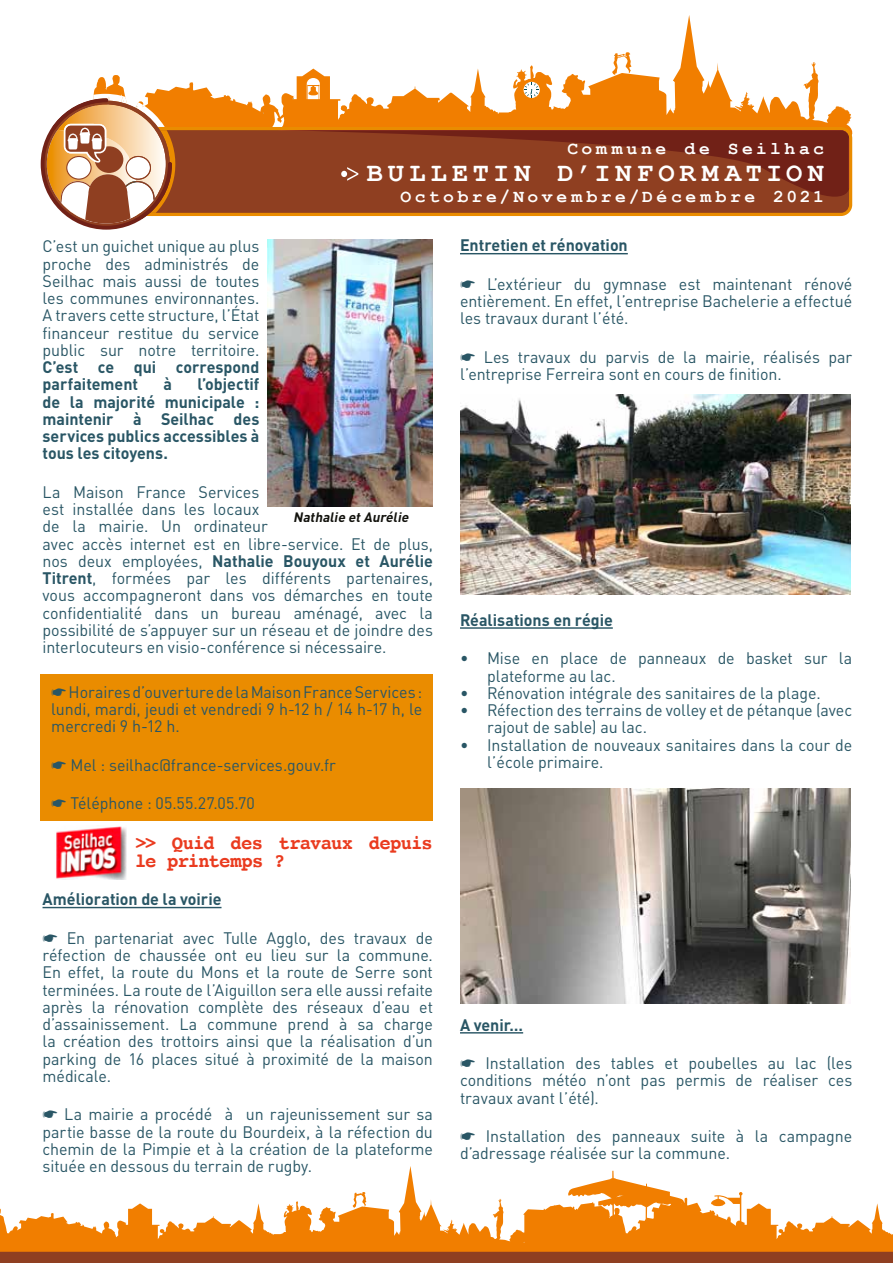
<style>
.page{position:relative;width:893px;height:1263px;background:#fff}
.page>*{position:absolute;margin:0;border:0;box-sizing:border-box;transform-origin:0 0}
.t1{font:700 27px "Courier New";letter-spacing:.185em;color:#fff}
.t2{font:700 19.5px/18px "Courier";letter-spacing:-.045em;color:#ea3b1f}
.t3{font:700 18px "Courier New";letter-spacing:.195em;color:#fff}
.t4{font:16.5px/17.2px "DIN";letter-spacing:-.005em;color:#295665;text-align:justify}
.t5{font:700 16.5px/17.2px "DIN";color:#295665}
.t6{font:italic 700 13.5px "DIN";color:#12120d}
.s1{font-weight:700}
</style>
<div class="page">
<svg style="left:93px;top:15px;width:760px;height:123px"></svg>
<svg style="left:524px;top:82px;width:15px;height:15px"></svg>
<svg style="left:612px;top:52px;width:20px;height:23px"></svg>
<svg style="left:181px;top:127px;width:671px;height:89px;background:#a14e1a"></svg>
<svg style="left:41px;top:94px;width:140px;height:136px"></svg>
<svg style="left:277px;top:130px;width:573px;height:67px;background:#87371e"></svg>
<div style="left:41px;top:674px;width:392px;height:146px;background:#ea8c00"></div>
<img style="left:268px;top:239px;width:165px;height:267px">
<hr style="left:43px;top:907px;width:179px;height:1px;background:#295665">
<hr style="left:460px;top:253px;width:168px;height:1px;background:#295665">
<hr style="left:460px;top:627px;width:153px;height:2px;background:#295665">
<hr style="left:460px;top:1032px;width:63px;height:1px;background:#295665">
<img style="left:460px;top:394px;width:390px;height:200px">
<img style="left:460px;top:789px;width:390px;height:214px">
<img style="left:56px;top:826px;width:71px;height:53px">
<div style="left:0;top:1248px;width:893px;height:15px;background:#8f3f21"></div>
<svg style="left:0;top:1166px;width:893px;height:86px"></svg>
<p class="t3" style="left:567px;top:137px;width:258px">Commune de Seilhac</p>
<p class="t3" style="left:400px;top:185px;width:425px">Octobre/Novembre/Décembre 2021</p>
<h1 class="t1" style="left:367px;top:156px;width:459px">BULLETIN D’INFORMATION</h1>
<p class="t4" style="left:43px;top:238px;width:218px">C’est un guichet unique au plus proche des administrés de Seilhac mais aussi de toutes les communes environnantes.<br>A travers cette structure, l’État financeur restitue du service public sur notre territoire.</p>
<p class="t5" style="left:43px;top:358px;width:218px">C’est ce qui correspond parfaitement</p>
<p class="t5" style="left:163px;top:375px;width:10px">à</p>
<p class="t5" style="left:43px;top:375px;width:218px;text-align:justify;text-indent:155px">l’objectif de la majorité municipale : maintenir à Seilhac des services publics accessibles à tous les citoyens.</p>
<p class="t4" style="left:43px;top:483px;width:392px;text-align:left">La Maison France Services<br>est installée dans les locaux<br>de la mairie. Un ordinateur<br>avec accès internet est en libre-service. Et de plus, nos deux employées, <span class="s1">Nathalie Bouyoux et Aurélie Titrent</span>, formées par les différents partenaires, vous accompagneront dans vos démarches en toute confidentialité dans un bureau aménagé, avec la possibilité de s’appuyer sur un réseau et de joindre des interlocuteurs en visio-conférence si nécessaire.</p>
<p class="t4" style="left:51px;top:683px;width:372px">☛ Horaires d’ouverture de la Maison France Services : lundi, mardi, jeudi et vendredi 9 h-12 h / 14 h-17 h, le mercredi 9 h-12 h.</p>
<p class="t4" style="left:51px;top:756px;width:286px">☛ Mel : seilhac@france-services.gouv.fr</p>
<p class="t4" style="left:51px;top:794px;width:205px">☛ Téléphone : 05.55.27.05.70</p>
<p class="t2" style="left:135px;top:833px;width:299px">&gt;&gt; Quid des travaux depuis le printemps ?</p>
<p class="t5" style="left:43px;top:890px;width:180px">Amélioration de la voirie</p>
<p class="t4" style="left:43px;top:929px;width:392px">☛ En partenariat avec Tulle Agglo, des travaux de réfection de chaussée ont eu lieu sur la commune.<br>En effet, la route du Mons et la route de Serre sont terminées. La route de l’Aiguillon sera elle aussi refaite après la rénovation complète des réseaux d’eau et d’assainissement. La commune prend à sa charge la création des trottoirs ainsi que la réalisation d’un parking de 16 places situé à proximité de la maison médicale.</p>
<p class="t4" style="left:43px;top:1105px;width:392px">☛ La mairie a procédé à un rajeunissement sur sa partie basse de la route du Bourdeix, à la réfection du chemin de la Pimpie et à la création de la plateforme située en dessous du terrain de rugby.</p>
<p class="t6" style="left:293px;top:508px;width:120px">Nathalie etAurélie</p>
<p class="t5" style="left:460px;top:236px;width:169px">Entretien et rénovation</p>
<p class="t4" style="left:460px;top:275px;width:394px">☛ L’extérieur du gymnase est maintenant rénové entièrement. En effet, l’entreprise Bachelerie a effectué les travaux durant l’été.</p>
<p class="t4" style="left:460px;top:348px;width:394px">☛ Les travaux du parvis de la mairie, réalisés par l’entreprise Ferreira sont en cours de finition.</p>
<p class="t5" style="left:460px;top:610px;width:154px">Réalisations en régie</p>
<p class="t4" style="left:487px;top:649px;width:367px;text-indent:-27px">• Mise en place de panneaux de basket sur la plateforme au lac.</p>
<p class="t4" style="left:460px;top:684px;width:362px">• Rénovation intégrale des sanitaires de la plage.</p>
<p class="t4" style="left:487px;top:701px;width:367px;text-indent:-27px">• Réfection des terrains de volley et de pétanque (avec rajout de sable) au lac.</p>
<p class="t4" style="left:487px;top:736px;width:367px;text-indent:-27px">• Installation de nouveaux sanitaires dans la cour de l’école primaire.</p>
<p class="t5" style="left:460px;top:1015px;width:65px">A venir…</p>
<p class="t4" style="left:460px;top:1054px;width:394px">☛ Installation des tables et poubelles au lac (les conditions météo n’ont pas permis de réaliser ces travaux avant l’été).</p>
<p class="t4" style="left:460px;top:1127px;width:394px">☛ Installation des panneaux suite à la campagne d’adressage réalisée sur la commune.</p>
</div>
